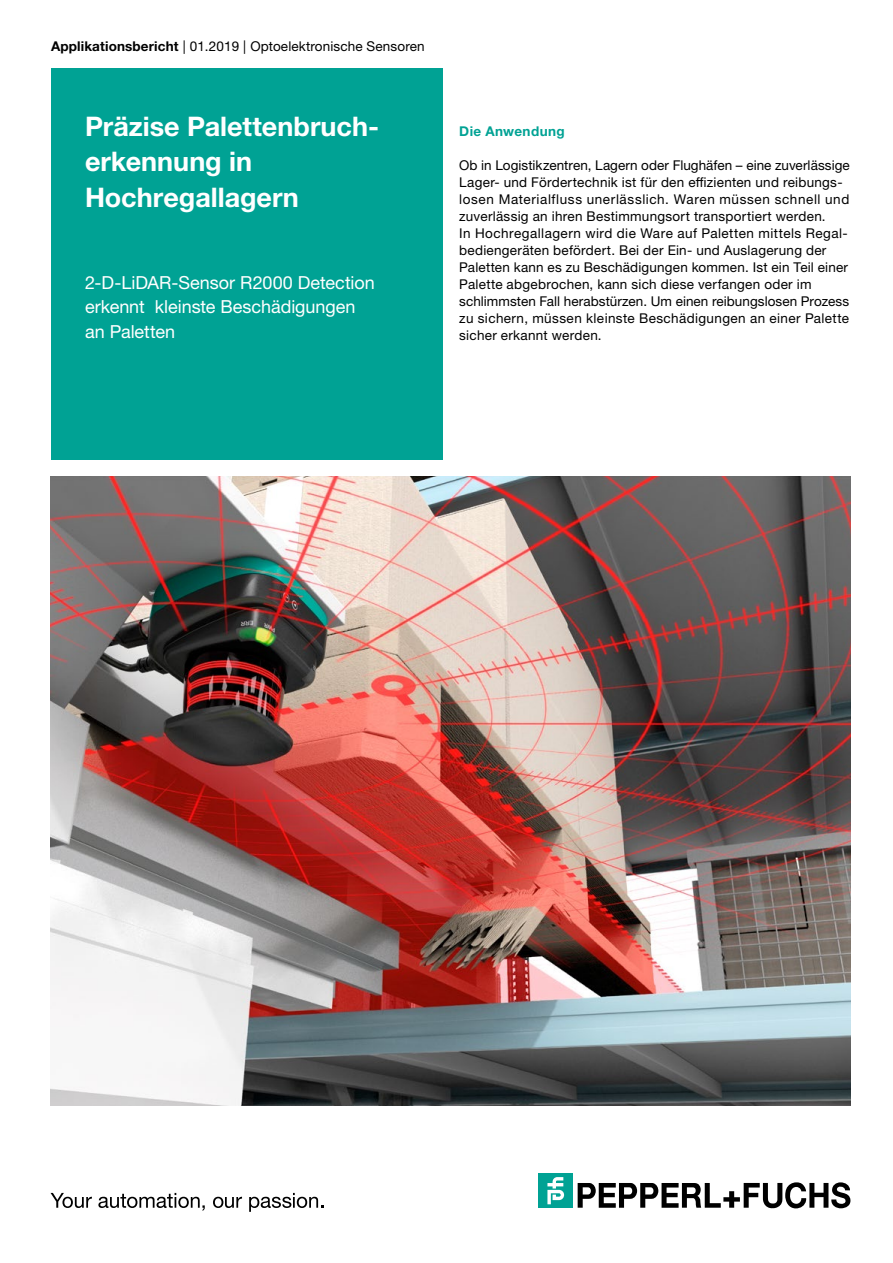
<style>
.page{position:relative;width:893px;height:1263px;background:#fff}
.page>*{position:absolute;margin:0;border:0;box-sizing:border-box;transform-origin:0 0}
.t1{font:700 27px/35.2px "Helvetica Neue LTW1 G";color:#fff}
.t2{font:18px/24.3px "Helvetica Neue LTW1 G";color:#fff}
.t3{font:13.5px/17px "Helvetica Neue LTW1 G";letter-spacing:.02em;color:#000}
.t4{font:700 13.5px "Helvetica Neue LTW1 G";letter-spacing:.03em;color:#00a294}
.s1{font-weight:700}
</style>
<div class="page">
<div style="left:51px;top:68px;width:391px;height:391px;background:#00a294"></div>
<img style="left:51px;top:476px;width:799px;height:630px">
<svg style="left:51px;top:1193px;width:41px;height:15px"></svg>
<svg style="left:98px;top:1193px;width:107px;height:18px"></svg>
<svg style="left:213px;top:1197px;width:29px;height:11px"></svg>
<svg style="left:249px;top:1193px;width:74px;height:19px"></svg>
<svg style="left:578px;top:1182px;width:273px;height:26px"></svg>
<div style="left:539px;top:1174px;width:34px;height:34px;background:#00a294"></div>
<svg style="left:547px;top:1177px;width:17px;height:27px"></svg>
<p class="t3" style="left:51px;top:38px;width:375px"><span class="s1">Applikationsbericht</span> | 01.2019 | Optoelektronische Sensoren</p>
<h1 class="t1" style="left:85px;top:109px;width:296px">Präzise Palettenbruch&shy;erkennung in<br>Hochregallagern</h1>
<h2 class="t2" style="left:85px;top:270px;width:291px">2-D-LiDAR-Sensor R2000 Detection erkennt kleinste Beschädigungen an Paletten</h2>
<p class="t4" style="left:459px;top:123px;width:107px">Die Anwendung</p>
<p class="t3" style="left:459px;top:157px;width:392px">Ob in Logistikzentren, Lagern oder Flughäfen – eine zuverlässige Lager- und Fördertechnik ist für den effizienten und reibungs&shy;losen Materialfluss unerlässlich. Waren müssen schnell und zuverlässig an ihren Bestimmungsort transportiert werden.<br>In Hochregallagern wird die Ware auf Paletten mittels Regal&shy;bediengeräten befördert. Bei der Ein- und Auslagerung der Paletten kann es zu Beschädigungen kommen. Ist ein Teil einer Palette abgebrochen, kann sich diese verfangen oder im schlimmsten Fall herabstürzen. Um einen reibungslosen Prozess zu sichern, müssen kleinste Beschädigungen an einer Palette sicher erkannt werden.</p>
</div>
